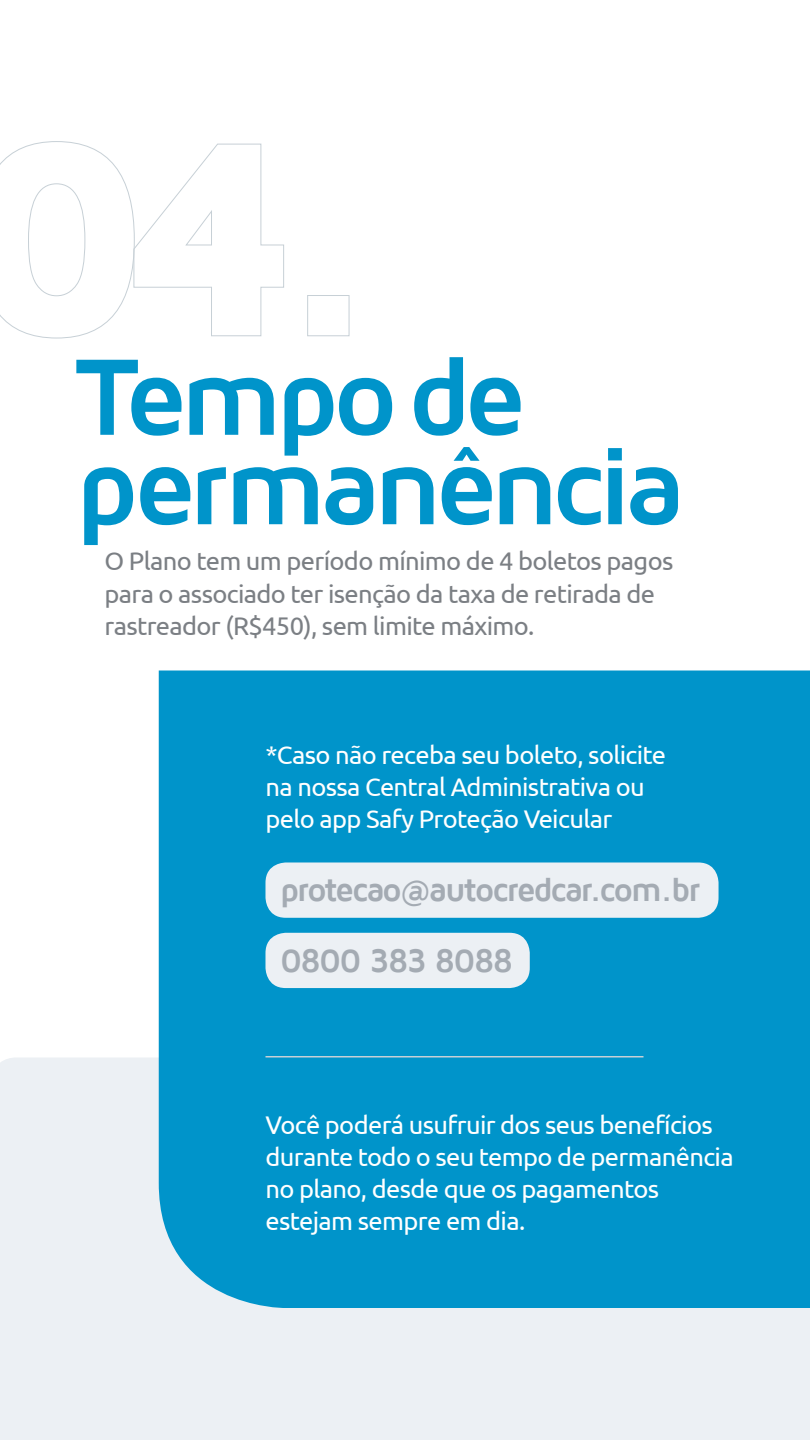
<style>
.page{position:relative;width:810px;height:1440px;background:#fff}
.page>*{position:absolute;margin:0;border:0;box-sizing:border-box;transform-origin:0 0}
.t1{font:700 112.5px/89.4px "Maven Pro";letter-spacing:-.07em;color:#0094ca}
.t2{font:700 33.67px/70.9px "Maven Pro";letter-spacing:-.06em;color:#a4abb3}
.t3{font:25.5px/32.2px "Ubuntu";letter-spacing:-.025em;color:#fff}
.t4{font:25.5px/32.2px "Ubuntu";letter-spacing:-.025em;color:#7b7f84}
</style>
<div class="page">
<div style="left:0;top:1058px;width:810px;height:382px;background:#ecf0f4"></div>
<div style="left:159px;top:670px;width:651px;height:638px;background:#0094ca"></div>
<svg style="left:0;top:141px;width:284px;height:198px"></svg>
<div style="left:307px;top:295px;width:42px;height:41px;border:1px solid #c7d0d6"></div>
<div style="left:265px;top:863px;width:454px;height:55px;background:#ecf0f4;border-radius:20px"></div>
<div style="left:265px;top:933px;width:265px;height:55px;background:#ecf0f4;border-radius:20px"></div>
<hr style="left:266px;top:1056px;width:378px;height:2px;background:#c7d0d6">
<h1 class="t1" style="left:75px;top:353px;width:611px">Tempo de permanência</h1>
<p class="t4" style="left:104px;top:544px;width:571px">O Plano tem um período mínimo de 4 boletos pagos para o associado ter isenção da taxa de retirada de rastreador (R$450), sem limite máximo.</p>
<p class="t3" style="left:266px;top:738px;width:402px">*Caso não receba seu boleto, solicite na nossa Central Administrativa ou pelo app Safy Proteção Veicular</p>
<h2 class="t2" style="left:280px;top:855px;width:422px">protecao@autocredcar.com.br<br>0800 383 8088</h2>
<p class="t3" style="left:266px;top:1108px;width:470px">Você poderá usufruir dos seus benefícios durante todo o seu tempo de permanência no plano, desde que os pagamentos estejam sempre em dia.</p>
</div>
